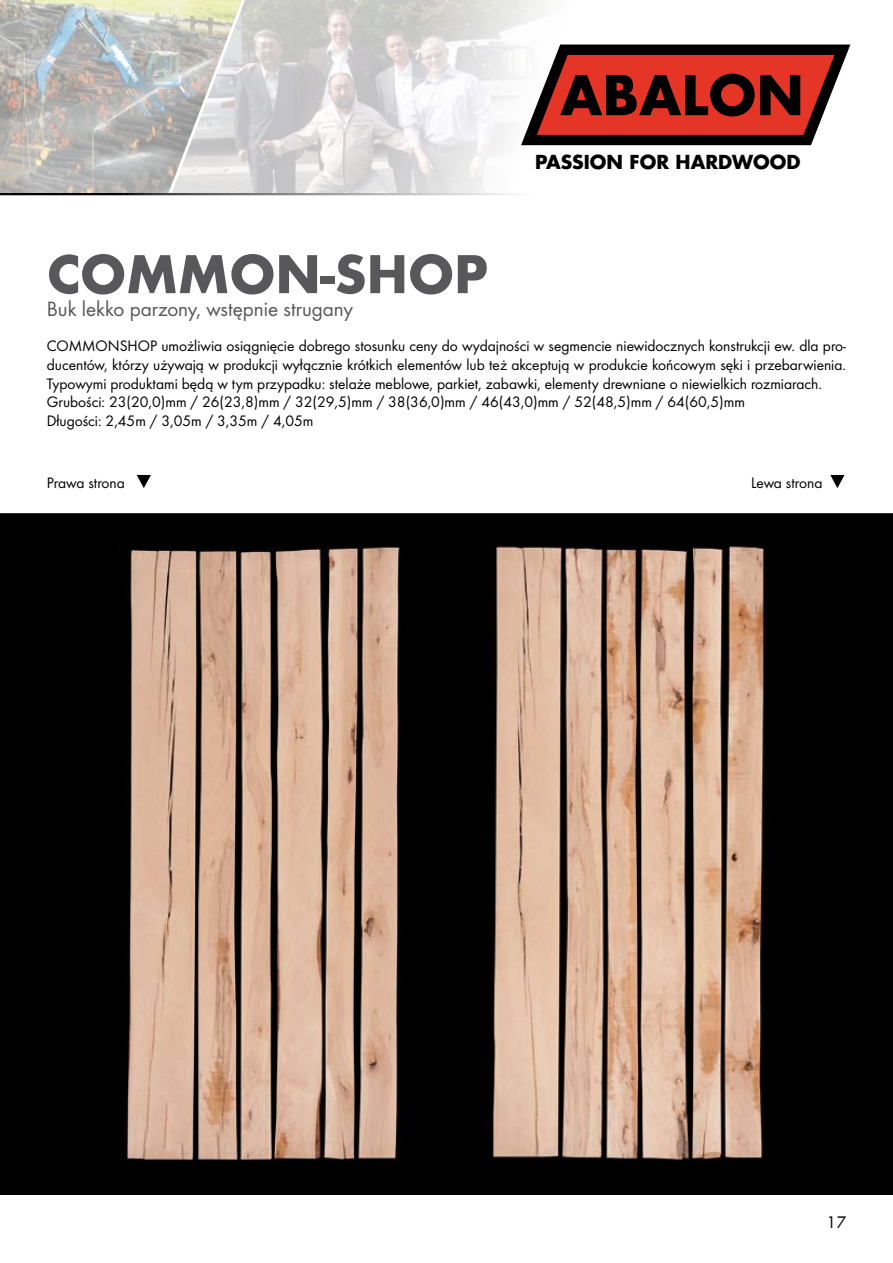
<style>
.page{position:relative;width:893px;height:1263px;background:#fff}
.page>*{position:absolute;margin:0;border:0;box-sizing:border-box;transform-origin:0 0}
.t1{font:700 57px "Futura TGR";letter-spacing:-.01em;color:#58585a}
.t2{font:21.45px "Futura Boo";color:#58585a}
.t3{font:700 18.75px "Futura LT";color:#000}
.t4{font:17.25px "Futura T Boo";color:#000}
.t5{font:15.75px/18.9px "Futura Boo";color:#000}
</style>
<div class="page">
<img style="left:243px;top:0;width:336px;height:193px">
<img style="left:0;top:0;width:243px;height:193px">
<div style="left:0;top:513px;width:893px;height:682px;background:#000"></div>
<svg style="left:137px;top:475px;width:14px;height:13px"></svg>
<svg style="left:830px;top:475px;width:14px;height:13px"></svg>
<img style="left:102px;top:540px;width:695px;height:623px">
<svg style="left:521px;top:45px;width:329px;height:100px;background:#8b3730"></svg>
<p class="t3" style="left:535px;top:149px;width:267px">PASSION FOR HARDWOOD</p>
<h1 class="t1" style="left:47px;top:241px;width:443px">COMMON-SHOP</h1>
<h2 class="t2" style="left:47px;top:296px;width:308px">Buk lekko parzony, wstępnie strugany</h2>
<p class="t5" style="left:47px;top:336px;width:801px">COMMONSHOP umożliwia osiągnięcie dobrego stosunku ceny do wydajności w segmencie niewidocznych konstrukcji ew. dla pro&shy;ducentów, którzy używają w produkcji wyłącznie krótkich elementów lub też akceptują w produkcie końcowym sęki i przebarwienia.<br>Typowymi produktami będą w tym przypadku: stelaże meblowe, parkiet, zabawki, elementy drewniane o niewielkich rozmiarach.<br>Grubości: 23(20,0)mm / 26(23,8)mm / 32(29,5)mm / 38(36,0)mm / 46(43,0)mm / 52(48,5)mm / 64(60,5)mm<br>Długości: 2,45m / 3,05m / 3,35m / 4,05m</p>
<p class="t5" style="left:47px;top:473px;width:80px">Prawa strona</p>
<p class="t5" style="left:751px;top:473px;width:73px">Lewa strona</p>
<p class="t4" style="left:826px;top:1212px;width:21px">17</p>
</div>
